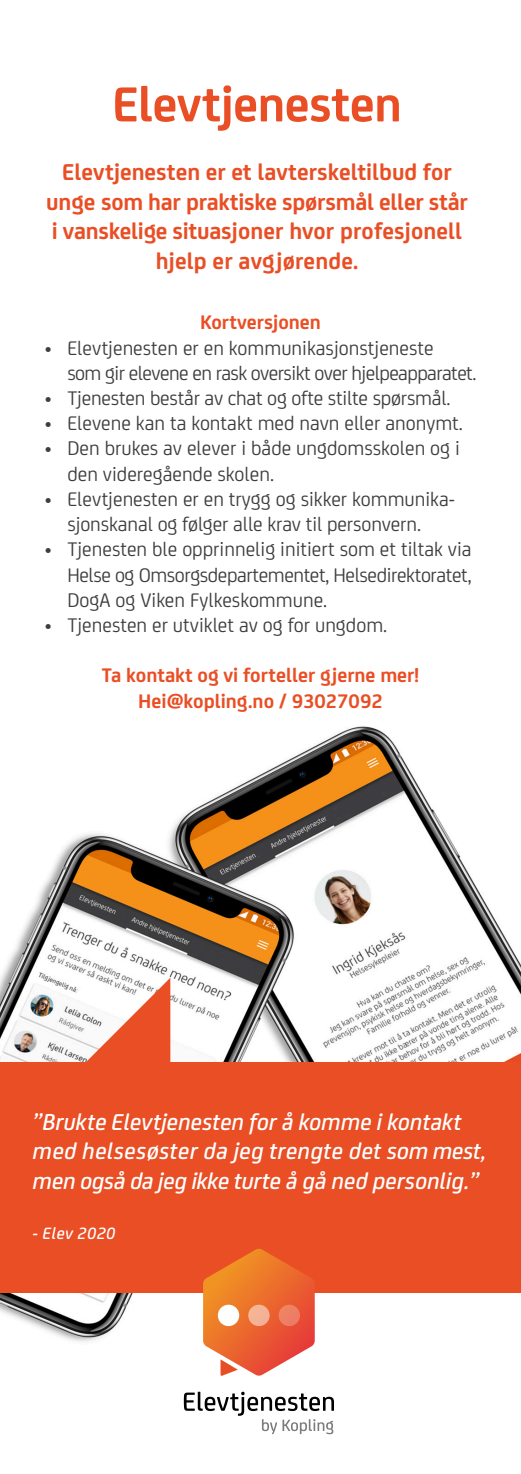
<style>
.page{position:relative;width:521px;height:1474px;background:#fff}
.page>*{position:absolute;margin:0;border:0;box-sizing:border-box;transform-origin:0 0}
.t1{font:700 52.5px "FS Joey";letter-spacing:-.01em;color:#e94e24}
.t2{font:700 24.5px/29.4px "FS Joey";color:#e94e24;text-align:center}
.t3{font:italic 500 24.5px/29.4px "FS Joey";color:#fff}
.t4{font:21px/25.2px "FS Joey";color:#3e3e3f}
.t5{font:21px/25.2px "FS Joey";letter-spacing:-.03em;color:#3e3e3f}
.t6{font:700 21px "FS Joey";color:#e94e24}
.t7{font:italic 500 17.5px "FS Joey";letter-spacing:.025em;color:#fff}
</style>
<div class="page">
<img style="left:0;top:726px;width:521px;height:650px">
<div style="left:0;top:1062px;width:521px;height:230px;background:#e94e24"></div>
<svg style="left:60px;top:977px;width:110px;height:85px"></svg>
<svg style="left:203px;top:1248px;width:112px;height:127px"></svg>
<div style="left:218px;top:1304px;width:21px;height:21px;background:#fff;border-radius:50%"></div>
<svg style="left:248px;top:1304px;width:22px;height:21px"></svg>
<div style="left:279px;top:1304px;width:21px;height:21px;background:#ee7f64;border-radius:50%"></div>
<svg style="left:184px;top:1391px;width:150px;height:43px"></svg>
<p class="t1" style="left:112px;top:65px;width:291px">Elevtjenesten</p>
<p class="t2" style="left:62px;top:156px;width:391px">Elevtjenesten er et lavterskeltilbud for</p>
<p class="t2" style="left:46px;top:185px;width:423px">unge som har praktiske spørsmål eller står i vanskelige situasjoner hvor profesjonell hjelp er avgjørende.</p>
<p class="t6" style="left:200px;top:307px;width:122px">Kortversjonen</p>
<p class="t5" style="left:67px;top:334px;width:410px;text-indent:-23px">• Elevtjenesten er en kommunikasjonstjeneste<br>som gir elevene en rask oversikt over hjelpeapparatet.</p>
<p class="t4" style="left:45px;top:384px;width:407px">• Tjenesten består av chat og ofte stilte spørsmål.</p>
<p class="t4" style="left:45px;top:409px;width:420px">• Elevene kan ta kontakt med navn eller anonymt.</p>
<p class="t4" style="left:67px;top:434px;width:394px;text-indent:-23px">• Den brukes av elever i både ungdomsskolen og i den videregående skolen.</p>
<p class="t4" style="left:45px;top:485px;width:412px">• Elevtjenesten er en trygg og sikker kommunika-</p>
<p class="t4" style="left:67px;top:510px;width:355px">sjonskanal og følger alle krav til personvern.</p>
<p class="t4" style="left:67px;top:535px;width:406px;text-align:justify;text-indent:-23px">• Tjenesten ble opprinnelig initiert som et tiltak via Helse og Omsorgsdepartementet, Helsedirektoratet, DogA og Viken Fylkeskommune.</p>
<p class="t4" style="left:45px;top:611px;width:344px">• Tjenesten er utviklet av og for ungdom.</p>
<p class="t6" style="left:102px;top:659px;width:318px">Ta kontakt og vi forteller gjerne mer!</p>
<p class="t6" style="left:138px;top:685px;width:246px">Hei@kopling.no / 93027092</p>
<p class="t3" style="left:33px;top:1105px;width:455px">”Brukte Elevtjenesten for å komme i kontakt med helsesøster da jeg trengte det som mest,</p>
<p class="t3" style="left:33px;top:1164px;width:448px">men også da jeg ikke turte å gå ned personlig.”</p>
<p class="t7" style="left:33px;top:1220px;width:84px">- Elev 2020</p>
</div>
